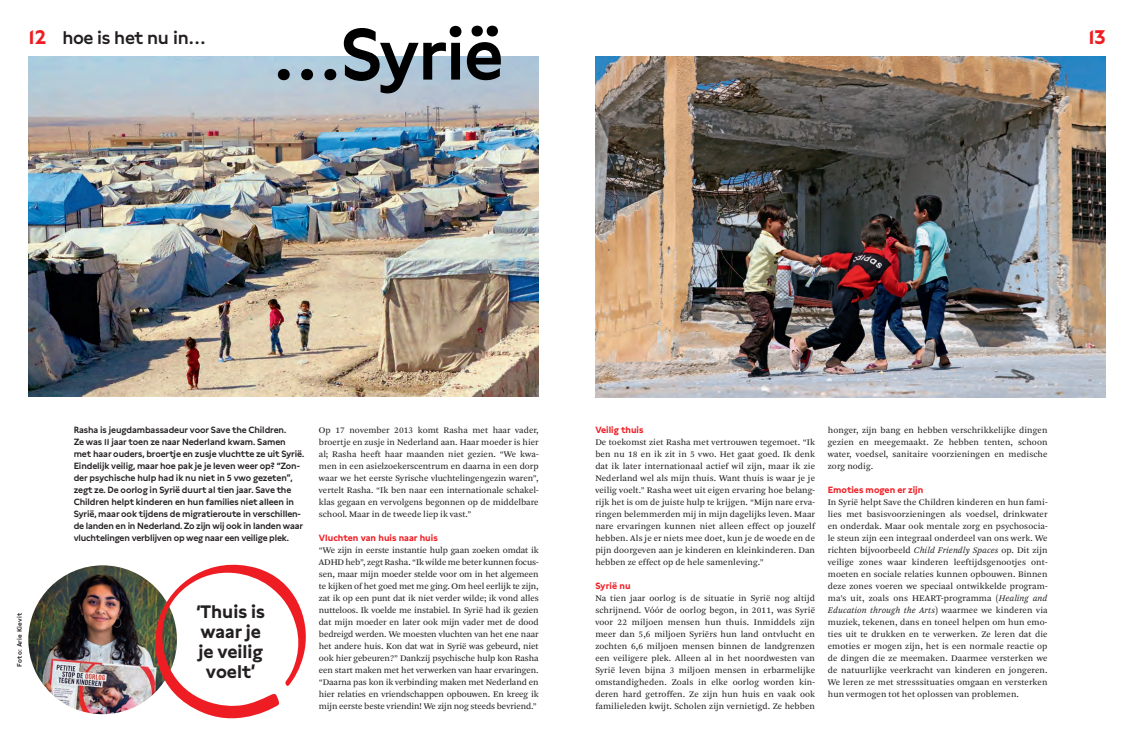
<style>
.page{position:relative;width:1134px;height:738px;background:#fff}
.page>*{position:absolute;margin:0;border:0;box-sizing:border-box;transform-origin:0 0}
.t1{font:600 72px "Lynstone";letter-spacing:-.02em;color:#000001}
.t2{font:700 20px "Lynstone";color:#ee1d23}
.t3{font:700 18px/20px "Lynstone";color:#231f20;text-align:center}
.t4{font:600 18px "Lynstone";letter-spacing:-.02em;color:#231f20}
.t5{font:9px/12px "Arnhem Blond";letter-spacing:.01em;color:#231f20}
.t6{font:9px/12px "Arnhem Blond";letter-spacing:-.01em;color:#231f20}
.t7{font:600 9px/12px "Lynstone";letter-spacing:-.01em;color:#231f20}
.t8{font:600 6.5px "Lynstone";letter-spacing:.03em;color:#231f20}
.s1{font-weight:700;font-size:20px;color:#ee1d23}
.s2{font-family:"Lynstone";font-weight:700;color:#ee1d23}
.s3{font-style:italic}
</style>
<div class="page">
<img style="left:28px;top:57px;width:511px;height:339px">
<img style="left:28px;top:565px;width:149px;height:148px;border-radius:74px">
<svg style="left:150px;top:564px;width:156px;height:155px"></svg>
<img style="left:595px;top:57px;width:511px;height:340px">
<p class="t4" style="left:28px;top:26px;width:179px"><span class="s1">12</span> hoe is het nu in…</p>
<p class="t1" style="left:272px;top:11px;width:233px">…Syrië</p>
<p class="t2" style="left:1088px;top:24px;width:19px">13</p>
<p class="t8" style="left:16px;top:666px;width:55px;rotate:-90deg">Foto: Arie Kievit</p>
<p class="t7" style="left:74px;top:423px;width:232px">Rasha is jeugd ambassadeur voor Save the Children.<br>Ze was 11 jaar toen ze naar Nederland kwam. Samen met haar ouders, broertje en zusje vluchtte ze uit Syrië.<br>Eindelijk veilig, maar hoe pak je je leven weer op? “Zon&shy;der psychische hulp had ik nu niet in 5 vwo gezeten”, zegt ze. De oorlog in Syrië duurt al tien jaar. Save the Children helpt kinderen en hun families niet alleen in Syrië, maar ook tijdens de migratieroute in verschillen&shy;de landen en in Nederland. Zo zijn wij ook in landen waar vluchtelingen verblijven op weg naar een veilige plek.</p>
<p class="t3" style="left:196px;top:601px;width:70px">‘Thuis is waar je je veilig voelt’</p>
<p class="t5" style="left:319px;top:423px;width:221px;text-align:justify">Op 17 november 2013 komt Rasha met haar vader, broertje en zusje in Nederland aan. Haar moeder is hier al; Rasha heeft haar maanden niet gezien. “We kwa&shy;men in een asielzoekerscentrum en daarna in een dorp waar we het eerste Syrische vluchtelingengezin waren”, vertelt Rasha. “Ik ben naar een internationale schakel&shy;klas gegaan en vervolgens begonnen op de middelbare school. Maar in de tweede liep ik vast.”</p>
<p class="t6" style="left:319px;top:531px;width:221px"><span class="s2">Vluchten van huis naar huis<br></span>“We zijn in eerste instantie hulp gaan zoeken omdat ik ADHD heb”, zegt Rasha. “Ik wilde me beter kunnen focus&shy;sen, maar mijn moeder stelde voor om in het algemeen te kijken of het goed met me ging. Om heel eerlijk te zijn, zat ik op een punt dat ik niet verder wilde; ik vond alles nutteloos. Ik voelde me instabiel. In Syrië had ik gezien dat mijn moeder en later ook mijn vader met de dood bedreigd werden. We moesten vluchten van het ene naar het andere huis. Kon dat wat in Syrië was gebeurd, niet ook hier gebeuren?” Dankzij psychische hulp kon Rasha een start maken met het verwerken van haar ervaringen. “Daarna pas kon ik verbinding maken met Nederland en hier relaties en vriendschappen opbouwen. En kreeg ik mijn eerste beste vriendin! We zijn nog steeds bevriend.”</p>
<p class="t5" style="left:595px;top:423px;width:221px"><span class="s2">Veilig thuis<br></span>De toekomst ziet Rasha met vertrouwen tegemoet. “Ik ben nu 18 en ik zit in 5 vwo. Het gaat goed. Ik denk dat ik later internationaal actief wil zijn, maar ik zie Nederland wel als mijn thuis. Want thuis is waar je je veilig voelt.” Rasha weet uit eigen ervaring hoe belang&shy;rijk het is om de juiste hulp te krijgen. “Mijn nare erva&shy;ringen belemmerden mij in mijn dagelijks leven. Maar nare ervaringen kunnen niet alleen effect op jouzelf hebben. Als je er niets mee doet, kun je de woede en de pijn doorgeven aan je kinderen en kleinkinderen. Dan hebben ze effect op de hele samenleving.”</p>
<p class="t5" style="left:595px;top:579px;width:221px"><span class="s2">Syrië nu<br></span>Na tien jaar oorlog is de situatie in Syrië nog altijd schrijnend. Vóór de oorlog begon, in 2011, was Syrië voor 22 miljoen mensen hun thuis. Inmiddels zijn meer dan 5,6 miljoen Syriërs hun land ontvlucht en zochten 6,6 miljoen mensen binnen de landgrenzen een veiligere plek. Alleen al in het noordwesten van Syrië leven bijna 3 miljoen mensen in erbarmelijke omstandigheden. Zoals in elke oorlog worden kin&shy;deren hard getroffen. Ze zijn hun huis en vaak ook familieleden kwijt. Scholen zijn vernietigd. Ze hebben</p>
<p class="t5" style="left:828px;top:423px;width:221px;text-align:justify">honger, zijn bang en hebben verschrikkelijke dingen gezien en meegemaakt. Ze hebben tenten, schoon water, voedsel, sanitaire voorzieningen en medische zorg nodig.</p>
<p class="t5" style="left:828px;top:483px;width:221px"><span class="s2">Emoties mogen er zijn<br></span>In Syrië helpt Save the Children kinderen en hun fami&shy;lies met basisvoorzieningen als voedsel, drinkwater en onderdak. Maar ook mentale zorg en psychosocia&shy;le steun zijn een integraal onderdeel van ons werk. We richten bijvoorbeeld <span class="s3">Child Friendly Spaces</span> op. Dit zijn veilige zones waar kinderen leeftijdsgenootjes ont&shy;moeten en sociale relaties kunnen opbouwen. Binnen deze zones voeren we speciaal ontwikkelde program&shy;ma’s uit, zoals ons HEART-programma (<span class="s3">Healing and Education through the Arts</span>) waarmee we kinderen via muziek, tekenen, dans en toneel helpen om hun emo&shy;ties uit te drukken en te verwerken. Ze leren dat die emoties er mogen zijn, het is een normale reactie op de dingen die ze meemaken. Daarmee versterken we de natuurlijke veerkracht van kinderen en jongeren.<br>We leren ze met stresssituaties omgaan en versterken hun vermogen tot het oplossen van problemen.</p>
</div>
